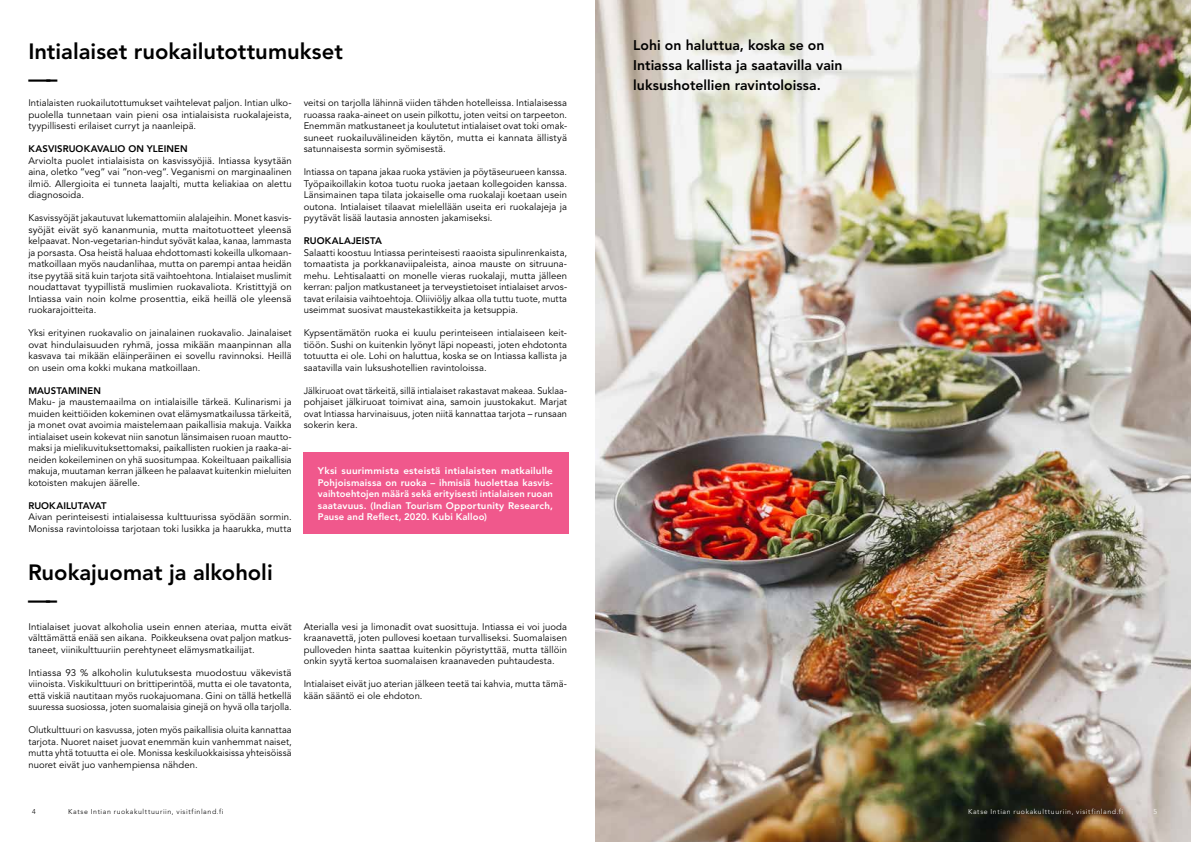
<style>
.page{position:relative;width:1191px;height:842px;background:#fff}
.page>*{position:absolute;margin:0;border:0;box-sizing:border-box;transform-origin:0 0}
.t1{font:800 22px/26.4px "Avenir LT Std";color:#000}
.t2{font:800 14px/20px "Avenir LT Std";color:#000}
.t3{font:9.5px/11.5px "Avenir LT Std";letter-spacing:.005em;color:#000;text-align:justify}
.t4{font:9.5px/11.5px "Avenir LT Std";letter-spacing:.005em;color:#000;text-align:justify;scale:1.04 1}
.t5{font:800 9.5px/11.5px "Avenir LT Std";letter-spacing:.015em;color:#fff;text-align:justify;scale:1.04 1}
.t6{font:9.5px/11.5px "Avenir LT Std";letter-spacing:.005em;color:#000;text-align:justify;scale:.96 1}
.t7{font:800 9.5px "Avenir LT Std";letter-spacing:.01em;color:#000}
.t8{font:300 7px "Avenir LT Std";letter-spacing:.085em;color:#000}
.t9{font:300 7px "Avenir LT Std";letter-spacing:.085em;color:#fff}
</style>
<div class="page">
<img style="left:595px;top:0;width:596px;height:842px">
<div style="left:304px;top:452px;width:265px;height:82px;background:#f0588c"></div>
<h1 class="t1" style="left:28px;top:38px;width:316px">Intialaiset ruokailutottumukset —–</h1>
<p class="t3" style="left:28px;top:98px;width:265px">Intialaisten ruokailutottumukset vaihtelevat paljon. Intian ulko&shy;puolella tunnetaan vain pieni osa intialaisista ruokalajeista, tyypillisesti erilaiset curryt ja naanleipä.</p>
<p class="t7" style="left:28px;top:143px;width:161px">KASVISRUOKAVALIO ON YLEINEN</p>
<p class="t3" style="left:28px;top:155px;width:265px">Arviolta puolet intialaisista on kasvissyöjiä. Intiassa kysytään aina, oletko ”veg” vai ”non-veg”. Veganismi on marginaalinen ilmiö. Allergioita ei tunneta laajalti, mutta keliakiaa on alettu diagnosoida.</p>
<p class="t3" style="left:28px;top:213px;width:265px">Kasvissyöjät jakautuvat lukemattomiin alalajeihin. Monet kasvis&shy;syöjät eivät syö kananmunia, mutta maitotuotteet yleensä kelpaavat. Non-vegetarian-hindut syövät kalaa, kanaa, lammasta ja porsasta. Osa heistä haluaa ehdottomasti kokeilla ulkomaan&shy;matkoillaan myös naudanlihaa, mutta on parempi antaa heidän itse pyytää sitä kuin tarjota sitä vaihtoehtona. Intialaiset muslimit noudattavat tyypillistä muslimien ruokavaliota. Kristittyjä on Intiassa vain noin kolme prosenttia, eikä heillä ole yleensä ruokarajoitteita.</p>
<p class="t3" style="left:28px;top:328px;width:265px">Yksi erityinen ruokavalio on jainalainen ruokavalio. Jainalaiset ovat hindulaisuuden ryhmä, jossa mikään maanpinnan alla kasvava tai mikään eläinperäinen ei sovellu ravinnoksi. Heillä on usein oma kokki mukana matkoillaan.</p>
<p class="t7" style="left:28px;top:385px;width:74px">MAUSTAMINEN</p>
<p class="t3" style="left:28px;top:397px;width:265px">Maku- ja maustemaailma on intialaisille tärkeä. Kulinarismi ja muiden keittiöiden kokeminen ovat elämysmatkailussa tärkeitä, ja monet ovat avoimia maistelemaan paikallisia makuja. Vaikka intialaiset usein kokevat niin sanotun länsimaisen ruoan mautto&shy;maksi ja mielikuvituksettomaksi, paikallisten ruokien ja raaka-ai&shy;neiden kokeileminen on yhä suositumpaa. Kokeiltuaan paikallisia makuja, muutaman kerran jälkeen he palaavat kuitenkin mieluiten kotoisten makujen äärelle.</p>
<p class="t7" style="left:28px;top:500px;width:80px">RUOKAILUTAVAT</p>
<p class="t3" style="left:28px;top:512px;width:265px">Aivan perinteisesti intialaisessa kulttuurissa syödään sormin.<br>Monissa ravintoloissa tarjotaan toki lusikka ja haarukka, mutta</p>
<h1 class="t1" style="left:28px;top:559px;width:246px">Ruokajuomat ja alkoholi —–</h1>
<p class="t3" style="left:28px;top:621px;width:265px">Intialaiset juovat alkoholia usein ennen ateriaa, mutta eivät välttämättä enää sen aikana. Poikkeuksena ovat paljon matkus&shy;taneet, viinikulttuuriin perehtyneet elämysmatkailijat.</p>
<p class="t4" style="left:28px;top:667px;width:255px">Intiassa 93 % alkoholin kulutuksesta muodostuu väkevistä viinoista. Viskikulttuuri on brittiperintöä, mutta ei ole tavatonta, että viskiä nautitaan myös ruokajuomana. Gini on tällä hetkellä suuressa suosiossa, joten suomalaisia ginejä on hyvä olla tarjolla.</p>
<p class="t3" style="left:28px;top:725px;width:265px">Olutkulttuuri on kasvussa, joten myös paikallisia oluita kannattaa tarjota. Nuoret naiset juovat enemmän kuin vanhemmat naiset, mutta yhtä totuutta ei ole. Monissa keskiluokkaisissa yhteisöissä nuoret eivät juo vanhempiensa nähden.</p>
<p class="t3" style="left:304px;top:98px;width:265px">veitsi on tarjolla lähinnä viiden tähden hotelleissa. Intialaisessa ruoassa raaka-aineet on usein pilkottu, joten veitsi on tarpeeton.<br>Enemmän matkustaneet ja koulutetut intialaiset ovat toki omak&shy;suneet ruokailuvälineiden käytön, mutta ei kannata ällistyä satunnaisesta sormin syömisestä.</p>
<p class="t3" style="left:304px;top:167px;width:265px">Intiassa on tapana jakaa ruoka ystävien ja pöytäseurueen kanssa.<br>Työpaikoillakin kotoa tuotu ruoka jaetaan kollegoiden kanssa.<br>Länsimainen tapa tilata jokaiselle oma ruokalaji koetaan usein outona. Intialaiset tilaavat mielellään useita eri ruokalajeja ja pyytävät lisää lautasia annosten jakamiseksi.</p>
<p class="t7" style="left:304px;top:235px;width:80px">RUOKALAJEISTA</p>
<p class="t3" style="left:304px;top:247px;width:265px">Salaatti koostuu Intiassa perinteisesti raaoista sipulinrenkaista, tomaatista ja porkkanaviipaleista, ainoa mauste on sitruuna&shy;mehu. Lehtisalaatti on monelle vieras ruokalaji, mutta jälleen kerran: paljon matkustaneet ja terveystietoiset intialaiset arvos&shy;tavat erilaisia vaihtoehtoja. Oliiviöljy alkaa olla tuttu tuote, mutta useimmat suosivat maustekastikkeita ja ketsuppia.</p>
<p class="t3" style="left:304px;top:328px;width:265px">Kypsentämätön ruoka ei kuulu perinteiseen intialaiseen keit&shy;tiöön. Sushi on kuitenkin lyönyt läpi nopeasti, joten ehdotonta totuutta ei ole. Lohi on haluttua, koska se on Intiassa kallista ja saatavilla vain luksushotellien ravintoloissa.</p>
<p class="t6" style="left:304px;top:385px;width:276px">Jälkiruoat ovat tärkeitä, sillä intialaiset rakastavat makeaa. Suklaa&shy;pohjaiset jälkiruoat toimivat aina, samoin juustokakut. Marjat ovat Intiassa harvinaisuus, joten niitä kannattaa tarjota – runsaan sokerin kera.</p>
<p class="t5" style="left:318px;top:465px;width:227px">Yksi suurimmista esteistä intialaisten matkailulle Pohjoismaissa on ruoka – ihmisiä huolettaa kasvis&shy;vaihtoehtojen määrä sekä erityisesti intialaisen ruoan saatavuus. (Indian Tourism Opportunity Research, Pause and Reflect, 2020. Kubi Kalloo)</p>
<p class="t3" style="left:304px;top:621px;width:265px">Aterialla vesi ja limonadit ovat suosittuja. Intiassa ei voi juoda kraanavettä, joten pullovesi koetaan turvalliseksi. Suomalaisen pulloveden hinta saattaa kuitenkin pöyristyttää, mutta tällöin onkin syytä kertoa suomalaisen kraanaveden puhtaudesta.</p>
<p class="t3" style="left:304px;top:679px;width:265px">Intialaiset eivät juo aterian jälkeen teetä tai kahvia, mutta tämä&shy;kään sääntö ei ole ehdoton.</p>
<h2 class="t2" style="left:633px;top:35px;width:211px">Lohi on haluttua, koska se on<br>Intiassa kallista ja saatavilla vain luksushotellien ravintoloissa.</h2>
<p class="t8" style="left:32px;top:807px;width:5px">4</p>
<p class="t8" style="left:68px;top:807px;width:157px">Katse Intian ruokakulttuuriin, visitfinland.fi</p>
<p class="t9" style="left:968px;top:807px;width:157px">Katse Intian ruokakulttuuriin, visitfinland.fi</p>
<p class="t9" style="left:1153px;top:807px;width:5px">5</p>
</div>
